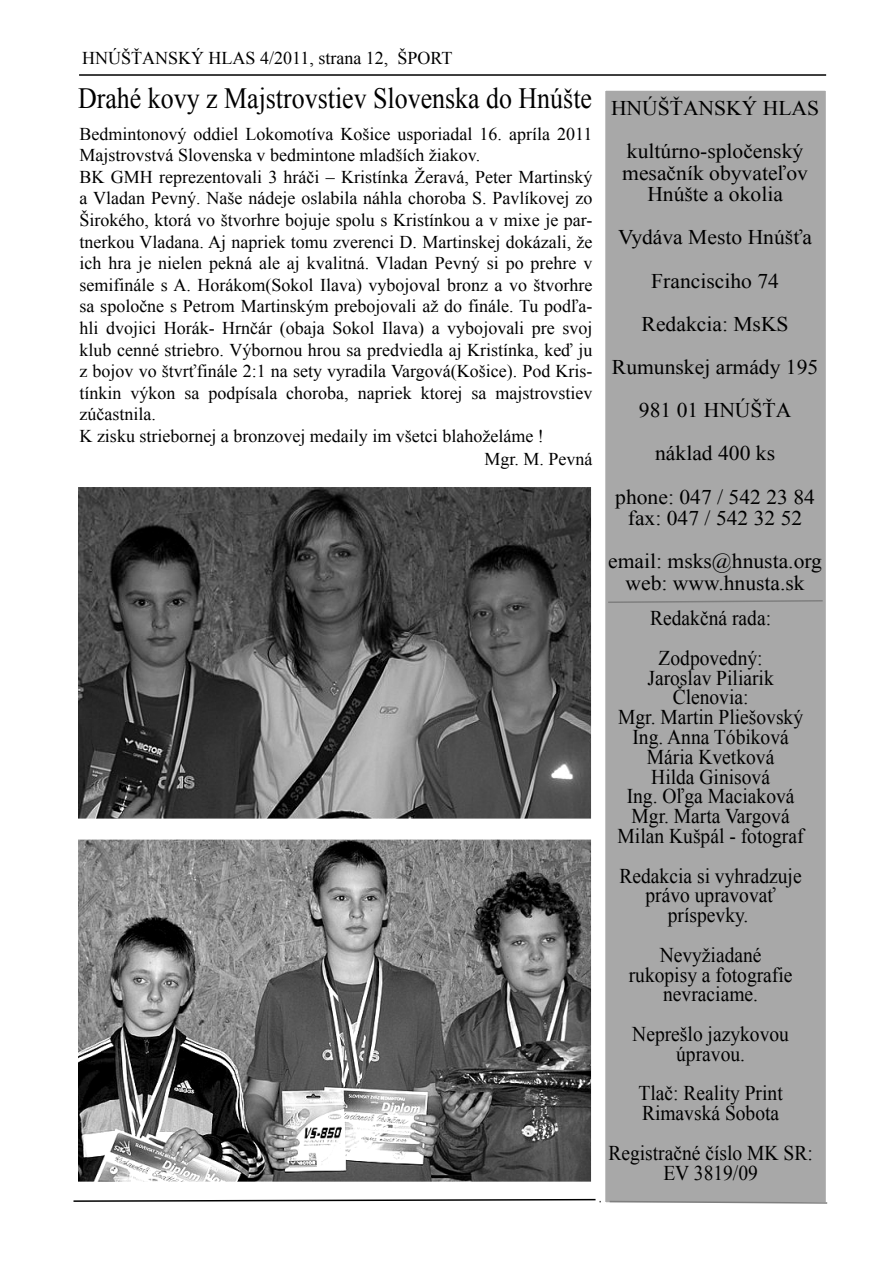
<style>
.page{position:relative;width:893px;height:1263px;background:#fff}
.page>*{position:absolute;margin:0;border:0;box-sizing:border-box;transform-origin:0 0}
.t1{font:29.4px "Times New Roman";color:#000;scale:.88 1}
.t2{font:21px/19.8px "Times New Roman";color:#000;text-align:center;scale:.93 1}
.t3{font:21px/19.8px "Times New Roman";letter-spacing:-.055em;color:#000;scale:.93 1}
.t4{font:20.85px/43.2px "Times New Roman";color:#000;text-align:center}
.t5{font:20.85px "Times New Roman";letter-spacing:.055em;color:#000}
.t6{font:18px/21.6px "Times New Roman";color:#000}
</style>
<div class="page">
<hr style="left:79px;top:74px;width:747px;height:2px;background:#000">
<div style="left:604px;top:90px;width:222px;height:1113px;background:#a8a8a8"></div>
<div style="left:604px;top:89px;width:223px;height:1115px;border:2px solid #fff"></div>
<svg style="left:608px;top:1200px;width:220px;height:4px"></svg>
<svg style="left:608px;top:600px;width:215px;height:3px"></svg>
<svg style="left:73px;top:1198px;width:528px;height:4px"></svg>
<img style="left:78px;top:487px;width:513px;height:331px">
<img style="left:78px;top:839px;width:513px;height:342px">
<p class="t6" style="left:82px;top:47px;width:374px">H NÚŠŤANSKÝ H LAS 4/2011, strana 12, ŠPO RT</p>
<h1 class="t1" style="left:78px;top:81px;width:582px">Drah é k ovy z M ajstrovstievSlovensk a do H núšte</h1>
<p class="t6" style="left:80px;top:123px;width:518px">Be dm intonový oddielLok om otíva Košice usporiadal16. apríla 2011<br>M ajstrovstvá Slovensk a vbe dm intone m ladších žiak ov.<br>BK GM H reprezentovali 3 h ráči – Kristínk a Ž eravá, Peter M artinsk ý a Vladan Pevný. Naše nádeje oslabila náh la ch oroba S. Pavlík ovejzo Širok éh o, k torá vo štvorh re bojuje spolu s Kristínk ou a vm ixe je par&shy;tnerk ou Vladana. Ajnapriek tom u zverenci D. M artinsk ejdok ázali, že ich h ra je nielen pek ná ale aj k valitná. Vladan Pevný si po preh re v sem ifinále s A. H orák om (Sok olIlava) vybojovalbronz a vo štvorh re sa spoločne s Petrom M artinsk ým pre bojovali aždo finále. Tu podľa&shy;h li dvojici H orák - H rnčár (obaja Sok olIlava) a vybojovali pre svoj k lub cenné strie bro. Výbornou h rou sa pre dvie dla ajKristínk a, k eď ju z bojovvo štvrť finále 2:1 na sety vyradila Vargová(Košice). Pod Kris&shy;tínk in výk on sa podpísala ch oroba, napriek k torej sa m ajstrovstiev zúčastnila.<br>K zisk u strieborneja bronzovejm edaily im všetci blah oželám e !</p>
<p class="t6" style="left:484px;top:448px;width:109px">M gr. M . Pevná</p>
<p class="t4" style="left:611px;top:86px;width:211px">H NÚŠŤANSKÝ H LAS k ultúrno-spločensk ý</p>
<p class="t4" style="left:622px;top:162px;width:192px;line-height:21.6px">m esačník obyvateľov<br>H núšte a ok olia</p>
<p class="t4" style="left:612px;top:216px;width:208px">VydávaMesto H núšťa<br>Franciscih o 74<br>Redak cia: MsKS<br>Rum unsk ejarm ády 19 5<br>9 81 01 H NÚŠŤA<br>nák lad 400 k s<br>ph one: 047 /542 23 84</p>
<p class="t4" style="left:608px;top:497px;width:215px">fax: 047 /542 32 52<br>em ail: m sk s@ h nusta.org</p>
<p class="t5" style="left:625px;top:571px;width:176px">w eb: w w w.h nusta.sk</p>
<p class="t2" style="left:650px;top:598px;width:131px;line-height:39.6px">Redak čná rada:<br>Z odpovedný:</p>
<p class="t2" style="left:618px;top:667px;width:205px">JaroslavPiliarik<br>Č lenovia:<br>M gr. M artin Pliešovsk ý<br>Ing. Anna Tóbik ová<br>M ária Kvetk ová<br>H ilda Ginisová<br>Ing. O ľga M aciak ová<br>M gr. M arta Vargová<br>M ilan Kušpál- fotograf</p>
<p class="t2" style="left:619px;top:865px;width:195px">Redak cia si vyh radzuje právo upravovať príspevk y.</p>
<p class="t2" style="left:629px;top:945px;width:175px">Nevyžiadané<br>ruk opis y a fotografie nevraciam e.</p>
<p class="t2" style="left:632px;top:1024px;width:170px">Neprešlo jazyk ovou úpravou.</p>
<p class="t3" style="left:638px;top:1083px;width:161px">Tlač: Reality Print<br>Rim avsk á Sobota</p>
<p class="t2" style="left:608px;top:1143px;width:221px">Registračné číslo M K SR:<br>EV3819 /09</p>
</div>
